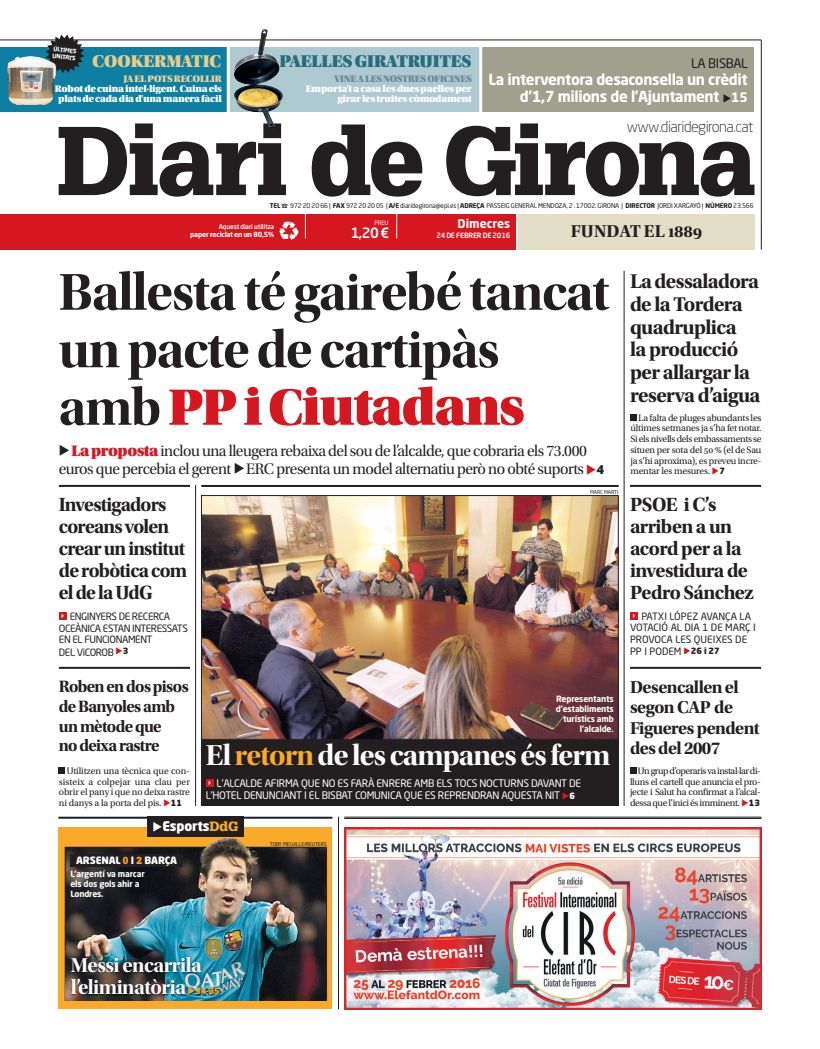
<style>
.page{position:relative;width:820px;height:1049px;background:#fff}
.page>*{position:absolute;margin:0;border:0;box-sizing:border-box;transform-origin:0 0}
.t1{font:54px/57.5px "Utopia Std Bold Disp";letter-spacing:-.025em;color:#231f20}
.t2{font:54px "Utopia Std Black Headline";letter-spacing:-.025em;color:#d7171f}
.t3{font:30px "Utopia Std Bold Disp";letter-spacing:-.03em;color:#fff}
.t4{font:21px/22px "Utopia Std Bold Disp";letter-spacing:-.025em;color:#fff}
.t5{font:20.8px/22.8px "Utopia Std Bold Subh";letter-spacing:-.03em;color:#231f20}
.t6{font:20px/22px "Utopia Std Bold Subh";letter-spacing:-.04em;color:#231f20}
.t7{font:18px/20.5px "Utopia Std Bold Subh";letter-spacing:-.03em;color:#231f20}
.t8{font:18px "Utopia Std Black Headline";letter-spacing:-.005em;color:#276d7b}
.t9{font:18px "Utopia Std Bold Subh";letter-spacing:-.01em;color:#231f20}
.t10{font:18px "Utopia Std Black Headline";letter-spacing:-.005em;color:#e9ca87}
.t11{font:17.2px/19.8px "Utopia Std Bold Subh";letter-spacing:-.04em;color:#231f20}
.t12{font:16px/18.5px "Utopia Std Subh";letter-spacing:-.03em;color:#231f20;text-align:center}
.t13{font:700 15px/17px "Neo Sans Pro";letter-spacing:-.025em;color:#fff;text-align:right}
.t14{font:300 15px "Neo Sans Pro";letter-spacing:-.035em;color:#231f20}
.t15{font:500 14px "Neo Sans Pro";color:#fff}
.t16{font:900 13.1px "Neo Sans Pro";letter-spacing:-.015em;color:#fff}
.t17{font:13px "Neo Sans Pro";letter-spacing:-.025em;color:#231f20}
.t18{font:700 12px "Neo Sans Pro";color:#fff}
.t19{font:10.3px/12.4px "Neo Sans Pro";letter-spacing:-.025em;color:#fff}
.t20{font:10px/10px "Utopia Std Black Headline";letter-spacing:-.025em;color:#fff;text-align:center}
.t21{font:10px/11.9px "Neo Sans Pro";color:#231f20}
.t22{font:10px/11.9px "Neo Sans Pro";letter-spacing:-.04em;color:#231f20}
.t23{font:10px "Utopia Std Black Headline";letter-spacing:-.015em;color:#6d8b98}
.t24{font:10px "Utopia Std Black Headline";letter-spacing:-.015em;color:#ecd299}
.t25{font:900 10px "Neo Sans Pro";letter-spacing:-.015em;color:#fff}
.t26{font:9.7px/10.7px "Utopia Std";letter-spacing:-.02em;color:#231f20;text-align:justify}
.t27{font:700 8.5px/10px "Neo Sans Pro";letter-spacing:-.02em;color:#fff}
.t28{font:900 8.5px "Neo Sans Pro";color:#faa928}
.t29{font:500 7.2px "Neo Sans Pro";letter-spacing:-.025em;color:#fff}
.t30{font:700 7px "Neo Sans Pro";letter-spacing:-.025em;color:#fff}
.t31{font:6.5px "Neo Sans Pro";letter-spacing:-.02em;color:#231f20}
.t32{font:500 6.5px "Neo Sans Pro";letter-spacing:-.025em;color:#fff}
.t33{font:700 6px/7px "Neo Sans Pro";color:#fff}
.t34{font:6px "Neo Sans Pro";color:#fff}
.t35{font:5.2px "Neo Sans Pro";letter-spacing:-.02em;color:#231f20}
.s1{font-size:13px}
.s2{font-weight:700}
.s3{font-family:"Bundesbahn Pi One"}
.s4{font-family:"Utopia Std Bold Disp";color:#231f20}
.s5{font-family:"Utopia Std Black Headline";color:#d7171f}
.s6{font-family:"Neo Sans Pro";font-weight:900;font-size:12px}
.s7{font-family:"Neo Sans Pro";font-weight:900;font-size:8.5px}
.s8{color:#faa928}
.s9{font-weight:900;font-size:8.5px}
.s10{font-family:"Glypha";color:#faa928}
</style>
<div class="page">
<div style="left:0;top:47px;width:228px;height:65px;background:#0d7fa2"></div>
<div style="left:228px;top:47px;width:252px;height:65px;background:#adcad1"></div>
<hr style="left:227px;top:44px;width:3px;height:70px;background:#fff">
<div style="left:516px;top:214px;width:239px;height:35px;background:#e2ddc7"></div>
<div style="left:0;top:214px;width:516px;height:35px;background:#d7171f"></div>
<svg style="left:305px;top:214px;width:1px;height:24px"></svg>
<svg style="left:396px;top:214px;width:1px;height:24px"></svg>
<hr style="left:516px;top:208px;width:1px;height:47px;background:#fff">
<hr style="left:760px;top:40px;width:1px;height:210px;background:#231f20">
<hr style="left:0;top:40px;width:761px;height:1px;background:#231f20">
<svg style="left:279px;top:222px;width:20px;height:18px"></svg>
<div style="left:480px;top:47px;width:273px;height:65px;background:#a1a08e"></div>
<hr style="left:479px;top:45px;width:3px;height:70px;background:#fff">
<svg style="left:46px;top:34px;width:38px;height:39px"></svg>
<svg style="left:59px;top:123px;width:695px;height:74px"></svg>
<img style="left:7px;top:56px;width:49px;height:11px">
<img style="left:233px;top:29px;width:50px;height:99px">
<div style="left:201px;top:739px;width:417px;height:67px;background:#231f20"></div>
<hr style="left:344px;top:817px;width:417px;height:1px;background:#231f20">
<hr style="left:344px;top:818px;width:417px;height:1px;background:#231f20">
<hr style="left:201px;top:485px;width:417px;height:2px;background:#231f20">
<hr style="left:338px;top:817px;width:1px;height:192px;background:#231f20">
<hr style="left:195px;top:485px;width:1px;height:321px;background:#231f20">
<hr style="left:623px;top:271px;width:1px;height:535px;background:#231f20">
<div style="left:58px;top:827px;width:274px;height:182px;background:#faa928"></div>
<hr style="left:58px;top:817px;width:274px;height:2px;background:#231f20">
<div style="left:147px;top:817px;width:96px;height:20px;background:#231f20"></div>
<img style="left:67px;top:849px;width:257px;height:101px">
<div style="left:65px;top:847px;width:261px;height:154px;border:1px solid #231f20"></div>
<img style="left:168px;top:838px;width:104px;height:51px">
<div style="left:70px;top:854px;width:113px;height:13px;background:#231f20"></div>
<hr style="left:629px;top:485px;width:131px;height:2px;background:#231f20">
<div style="left:629px;top:612px;width:8px;height:8px;background:#d7171f"></div>
<svg style="left:630px;top:768px;width:5px;height:6px"></svg>
<hr style="left:629px;top:667px;width:131px;height:2px;background:#231f20">
<hr style="left:59px;top:485px;width:131px;height:2px;background:#231f20">
<div style="left:59px;top:612px;width:8px;height:8px;background:#d7171f"></div>
<svg style="left:59px;top:768px;width:6px;height:6px"></svg>
<hr style="left:59px;top:667px;width:131px;height:2px;background:#231f20">
<img style="left:66px;top:950px;width:259px;height:51px">
<img style="left:203px;top:497px;width:413px;height:240px">
<div style="left:201px;top:495px;width:417px;height:244px;border:1px solid #231f20"></div>
<div style="left:206px;top:779px;width:7px;height:8px;background:#d7171f"></div>
<svg style="left:630px;top:415px;width:6px;height:6px"></svg>
<img style="left:344px;top:827px;width:417px;height:182px">
<svg style="left:188px;top:987px;width:6px;height:7px"></svg>
<p class="t33" style="left:54px;top:46px;width:25px;rotate:7deg">ÚLTIMES<br>UNITATS</p>
<h3 class="t10" style="left:92px;top:55px;width:130px">COOKERMATIC</h3>
<p class="t24" style="left:123px;top:74px;width:100px">JA EL POTS RECOLLIR</p>
<p class="t20" style="left:55px;top:84px;width:168px">Robot de cuina intel·ligent. Cuina els plats de cada dia d’una manera fàcil</p>
<h3 class="t8" style="left:279px;top:55px;width:193px">PAELLES GIRATRUITES</h3>
<p class="t23" style="left:334px;top:74px;width:139px">VINE A LES NOSTRES OFICINES</p>
<p class="t20" style="left:306px;top:84px;width:167px;text-align:right">Emporta’t a casa les dues paelles per girar les truites còmodament</p>
<h3 class="t17" style="left:690px;top:59px;width:58px">LA BISBAL</h3>
<h3 class="t13" style="left:488px;top:73px;width:261px">La interventora desaconsella un crèdit d’1,7 milions de l’Ajuntament <span class="s1">15</span></h3>
<h3 class="t14" style="left:626px;top:120px;width:128px">www.diaridegirona.cat</h3>
<p class="t31" style="left:270px;top:203px;width:485px"><span class="s2">TEL</span> <span class="s3">-</span> 972 20 20 66 | <span class="s2">FAX</span> 972 20 20 05 | <span class="s2">A/E</span> diaridegirona@epi.es | <span class="s2">ADREÇA</span> PASSEIG GENERAL MENDOZA, 2 . 17002. GIRONA | <span class="s2">DIRECTOR</span> JORDI XARGAYÓ | <span class="s2">NÚMERO</span> 23.566</p>
<p class="t18" style="left:457px;top:219px;width:54px">Dimecres</p>
<p class="t34" style="left:374px;top:220px;width:16px">PREU</p>
<p class="t32" style="left:219px;top:223px;width:57px">Aquest diari utilitza</p>
<p class="t30" style="left:190px;top:232px;width:85px">paper reciclat en un 80,5%</p>
<h3 class="t9" style="left:570px;top:224px;width:133px">FUNDAT EL 1889</h3>
<h3 class="t15" style="left:350px;top:224px;width:40px">1,20 €</h3>
<p class="t29" style="left:436px;top:231px;width:75px">24 DE FEBRER DE 2016</p>
<h1 class="t1" style="left:59px;top:268px;width:552px">Ballesta té gairebé tancat un pacte de cartipàs</h1>
<h1 class="t2" style="left:59px;top:386px;width:467px"><span class="s4">amb</span> PP i Ciutadans</h1>
<h3 class="t12" style="left:59px;top:442px;width:546px"><span class="s5">La proposta</span> inclou una lleugera rebaixa del sou de l’alcalde, que cobraria els 73.000 euros que percebia el gerent ERC presenta un model alternatiu però no obté suports <span class="s6">4</span></h3>
<h3 class="t6" style="left:59px;top:495px;width:130px">Investigadors coreans volen crear un institut de robòtica com el de la UdG</h3>
<p class="t22" style="left:59px;top:611px;width:130px;text-indent:11px">ENGINYERS DE RECERCA<br>OCEÀNICA ESTAN INTERESSATS<br>EN EL FUNCIONAMENT<br>DEL ViCOROB <sup>3</sup></p>
<h3 class="t11" style="left:59px;top:678px;width:131px">Roben en dos pisos de Banyoles amb un mètode que<br>no deixa rastre</h3>
<p class="t26" style="left:59px;top:766px;width:132px;text-indent:8px">Utilitzen una tècnica que con&shy;sisteix a colpejar una clau per obrir el pany i que no deixa rastre ni danys a la porta del pis. <span class="s7">11</span></p>
<p class="t35" style="left:590px;top:490px;width:30px">MARC MARTI</p>
<p class="t27" style="left:555px;top:695px;width:59px;text-align:right">Representants d’establiments turístics amb l’alcalde.</p>
<h2 class="t3" style="left:206px;top:744px;width:406px">El <span class="s8">retorn</span> de les campanes és ferm</h2>
<p class="t19" style="left:206px;top:778px;width:377px;text-indent:11px">L’ALCALDE AFIRMA QUE NO ES FARÀ ENRERE AMB ELS TOCS NOCTURNS DAVANT DE<br>L’HOTEL DENUNCIANT I EL BISBAT COMUNICA QUE ES REPRENDRAN AQUESTA NIT <span class="s9">6</span></p>
<h3 class="t16" style="left:162px;top:819px;width:77px">Esports<span class="s10">DdG</span></h3>
<p class="t25" style="left:76px;top:854px;width:102px">ARSENAL <span class="s10">0</span> I <span class="s10">2</span> BARÇA</p>
<p class="t27" style="left:70px;top:870px;width:76px">L’argentí va marcar els dos gols ahir a<br>Londres.</p>
<p class="t35" style="left:270px;top:842px;width:58px">TOBY MELVILLE/REUTERS</p>
<h3 class="t5" style="left:629px;top:272px;width:132px">La dessaladora de la Tordera quadruplica<br>la producció per allargar la reserva d’aigua</h3>
<p class="t26" style="left:630px;top:413px;width:133px;text-indent:8px">La falta de pluges abundants les últimes setmanes ja s’ha fet notar.<br>Si els nivells dels embassaments se situen per sota del</p>
<p class="t26" style="left:630px;top:445px;width:132px;text-indent:93px">(el de Sau ja s’hi aproxima), es preveu incre&shy;mentar les mesures. <span class="s7">7</span></p>
<h3 class="t6" style="left:629px;top:495px;width:125px">PSOE i C’s arriben a un acord per a la investidura de<br>Pedro Sánchez</h3>
<p class="t21" style="left:629px;top:611px;width:127px;text-indent:11px">PATXI LÓPEZ AVANÇA LA<br>VOTACIÓ AL DIA 1 DE MARÇ I<br>PROVOCA LES QUEIXES DE<br>PP I PODEM <span class="s9">26 i 27</span></p>
<h3 class="t7" style="left:629px;top:678px;width:131px">Desencallen el segon CAP de<br>Figueres pendent des del 2007</h3>
<p class="t26" style="left:629px;top:766px;width:132px;text-indent:8px">Un grup d’operaris va instal·lar di&shy;lluns el cartell que anuncia el pro&shy;jecte i Salut ha confirmat a l’alcal&shy;dessa que l’inici és imminent. <span class="s7">13</span></p>
<h3 class="t4" style="left:71px;top:956px;width:133px">Messi encarrila l’eliminatòria</h3>
<p class="t28" style="left:195px;top:986px;width:26px">34-35</p>
</div>
